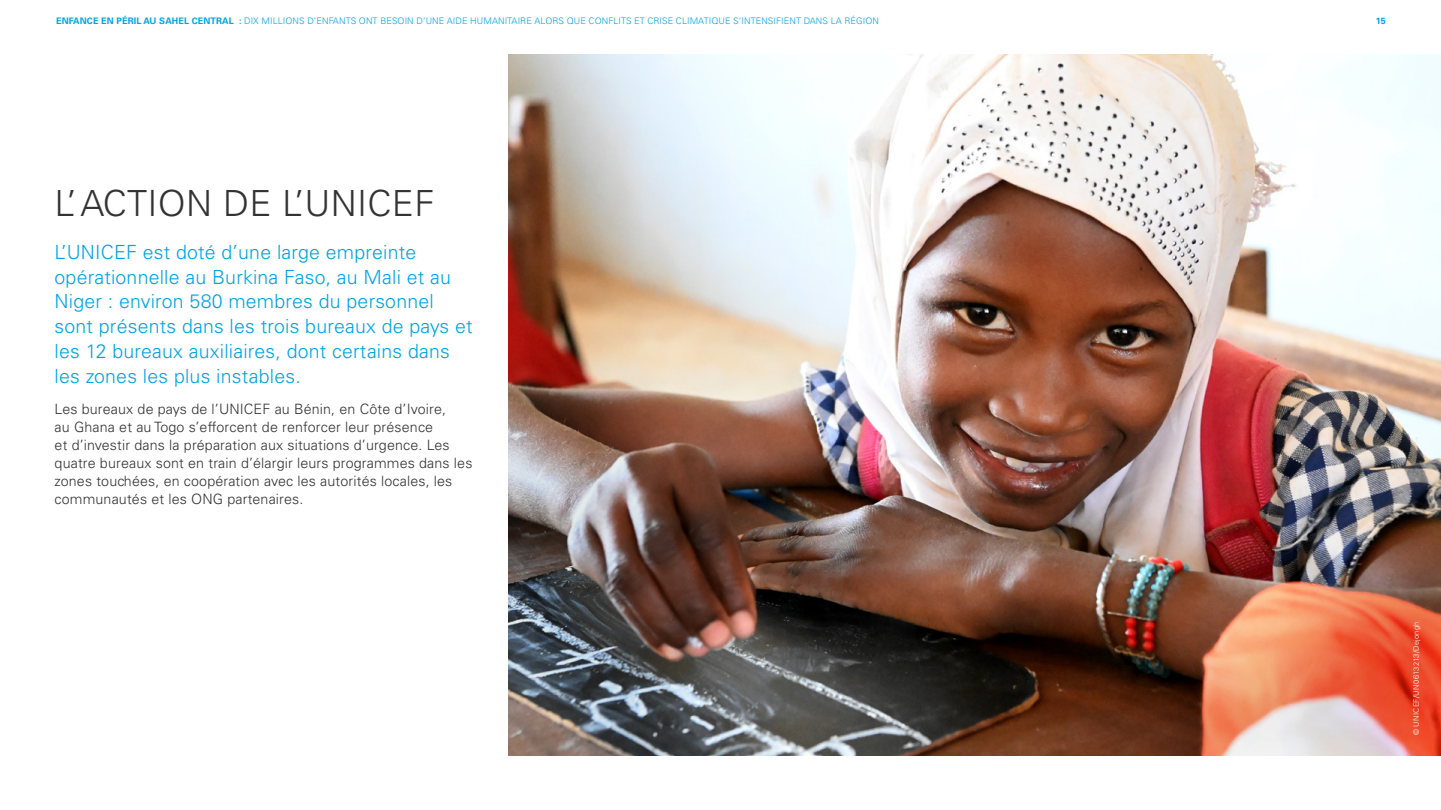
<style>
.page{position:relative;width:1441px;height:810px;background:#fff}
.page>*{position:absolute;margin:0;border:0;box-sizing:border-box;transform-origin:0 0}
.t1{font:300 36px "Univers";letter-spacing:.01em;color:#333}
.Intro{font:300 19.5px/24.8px "Univers";letter-spacing:.01em;color:#00a4e3}
.t2{font:300 14.25px/18px "Univers";letter-spacing:.01em;color:#333}
.t3{font:300 9px "Univers";letter-spacing:.01em;color:#00a4e3}
.t4{font:700 9px "Univers";color:#00a4e3}
.Photo_Copyright{font:300 7.5px "Univers";letter-spacing:.03em;color:#fff}
.s1{font-weight:700}
</style>
<div class="page">
<img style="left:509px;top:54px;width:931px;height:702px">
<p class="t3" style="left:56px;top:16px;width:824px"><span class="s1">ENFANCE EN PÉRIL AU SAHEL CENTRAL :</span> DIX MILLIONS D’ENFANTS ONT BESOIN D’UNE AIDE HUMANITAIRE ALORS QUE CONFLITS ET CRISE CLIMATIQUE S’INTENSIFIENT DANS LA RÉGION</p>
<p class="t4" style="left:1375px;top:15px;width:12px">15</p>
<p class="t1" style="left:55px;top:182px;width:381px">L’ACTION DE L’UNICEF</p>
<p class="Intro" style="left:55px;top:239px;width:419px">L’UNICEF est doté d’une large empreinte opérationnelle au Burkina Faso, au Mali et au Niger : environ 580 membres du personnel sont présents dans les trois bureaux de pays et les 12 bureaux auxiliaires, dont certains dans les zones les plus instables.</p>
<p class="t2" style="left:55px;top:400px;width:419px">Les bureaux de pays de l’UNICEF au Bénin, en Côte d’Ivoire,<br>au Ghana et au Togo s’efforcent de renforcer leur présence<br>et d’investir dans la préparation aux situations d’urgence. Les quatre bureaux sont en train d’élargir leurs programmes dans les zones touchées, en coopération avec les autorités locales, les communautés et les ONG partenaires.</p>
<p class="Photo_Copyright" style="left:1411px;top:735px;width:115px;rotate:-90deg">© UNICEF/UN0613213/Dejongh</p>
</div>
